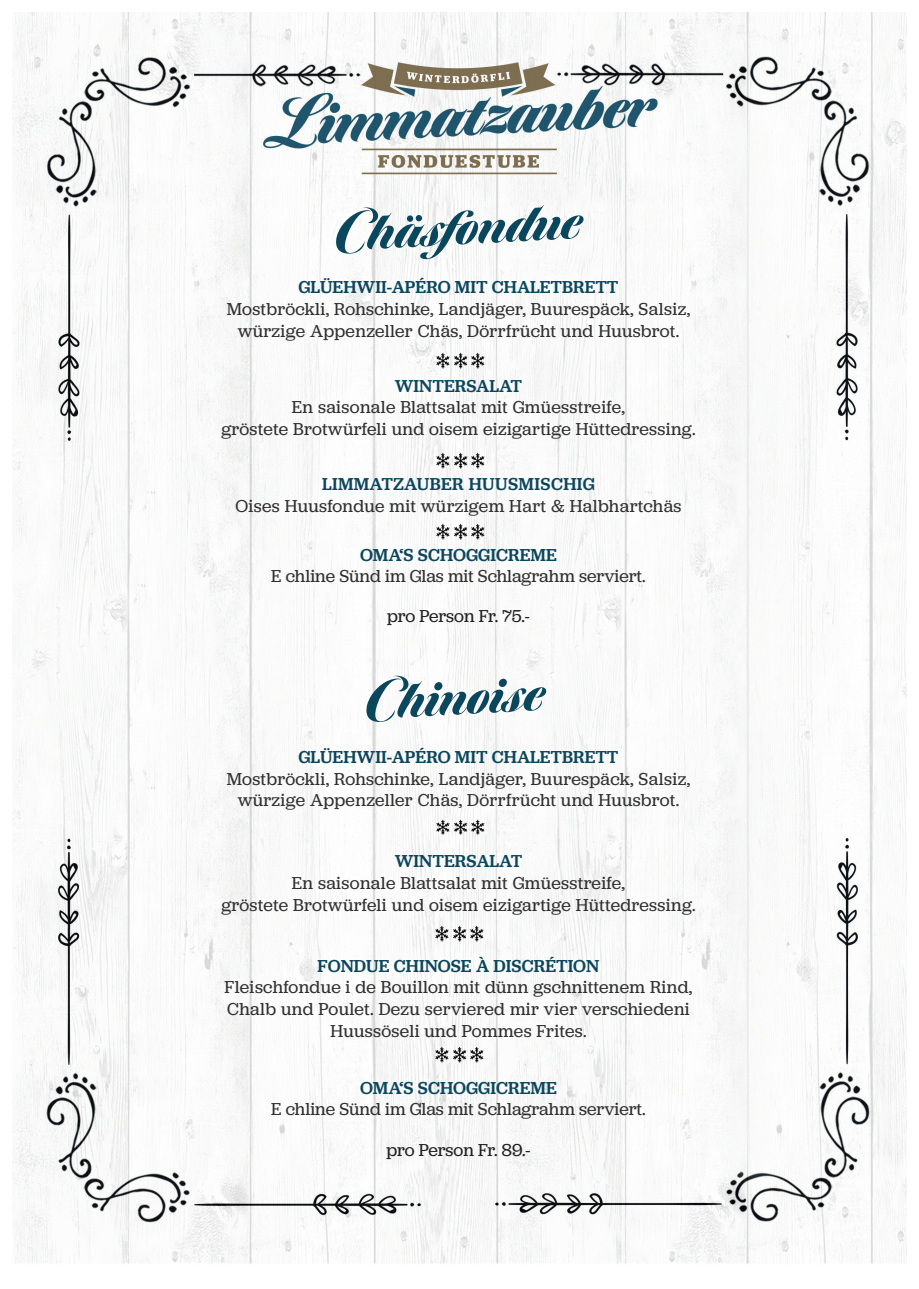
<style>
.page{position:relative;width:919px;height:1289px;background:#fff}
.page>*{position:absolute;margin:0;border:0;box-sizing:border-box;transform-origin:0 0}
.t1{font:900 60px "Tangier";color:#0a465c}
.t2{font:18px/21.6px "Jubilat";letter-spacing:.015em;color:#312f30;text-align:center}
.t3{font:500 18px "Jubilat";color:#0b465c}
.t4{font:18px "Jubilat";letter-spacing:-.005em;color:#231f20}
.t5{font:500 18px "Jubilat";letter-spacing:.02em;color:#0b465c}
</style>
<div class="page">
<img style="left:13px;top:13px;width:893px;height:1251px">
<img style="left:433px;top:450px;width:52px;height:21px">
<img style="left:433px;top:521px;width:52px;height:21px">
<img style="left:433px;top:350px;width:52px;height:21px">
<img style="left:433px;top:816px;width:52px;height:22px">
<img style="left:433px;top:923px;width:52px;height:21px">
<img style="left:432px;top:1044px;width:52px;height:21px">
<h1 class="t1" style="left:330px;top:197px;width:252px;rotate:-3deg">Chäsfondue</h1>
<p class="t3" style="left:298px;top:276px;width:321px">GLÜEHWII-APÉRO MIT CHALETBRETT</p>
<p class="t2" style="left:227px;top:298px;width:465px">Mostbröckli, Rohschinke, Landjäger, Buurespäck, Salsiz, würzige Appenzeller Chäs, Dörrfrücht und Huusbrot.</p>
<p class="t3" style="left:394px;top:374px;width:129px">WINTERSALAT</p>
<p class="t2" style="left:221px;top:396px;width:475px">En saisonale Blattsalat mit Gmüesstreife,<br>gröstete Brotwürfeli und oisem eizigartige Hüttedressing.</p>
<p class="t5" style="left:322px;top:472px;width:274px">LIMMATZAUBER HUUSMISCHIG</p>
<p class="t2" style="left:235px;top:494px;width:447px">Oises Huusfondue mit würzigem Hart &amp; Halbhartchäs</p>
<p class="t3" style="left:360px;top:543px;width:198px">OMA‘S SCHOGGICREME</p>
<p class="t2" style="left:271px;top:565px;width:376px">E chline Sünd im Glas mit Schlagrahm serviert.</p>
<p class="t4" style="left:387px;top:605px;width:144px">pro Person Fr. 75.-</p>
<h1 class="t1" style="left:360px;top:665px;width:184px;rotate:-3deg">Chinoise</h1>
<p class="t3" style="left:298px;top:745px;width:321px">GLÜEHWII-APÉRO MIT CHALETBRETT</p>
<p class="t2" style="left:227px;top:767px;width:465px">Mostbröckli, Rohschinke, Landjäger, Buurespäck, Salsiz, würzige Appenzeller Chäs, Dörrfrücht und Huusbrot.</p>
<p class="t3" style="left:394px;top:849px;width:129px">WINTERSALAT</p>
<p class="t2" style="left:221px;top:871px;width:475px">En saisonale Blattsalat mit Gmüesstreife,<br>gröstete Brotwürfeli und oisem eizigartige Hüttedressing.</p>
<p class="t3" style="left:317px;top:954px;width:283px">FONDUE CHINOSE À DISCRÉTION</p>
<p class="t2" style="left:224px;top:976px;width:469px">Fleischfondue i de Bouillon mit dünn gschnittenem Rind,<br>Chalb und Poulet. Dezu serviered mir vier verschiedeni<br>Huussöseli und Pommes Frites.</p>
<p class="t3" style="left:360px;top:1075px;width:198px">OMA‘S SCHOGGICREME</p>
<p class="t2" style="left:271px;top:1097px;width:376px">E chline Sünd im Glas mit Schlagrahm serviert.</p>
<p class="t4" style="left:386px;top:1138px;width:146px">pro Person Fr. 89.-</p>
</div>
